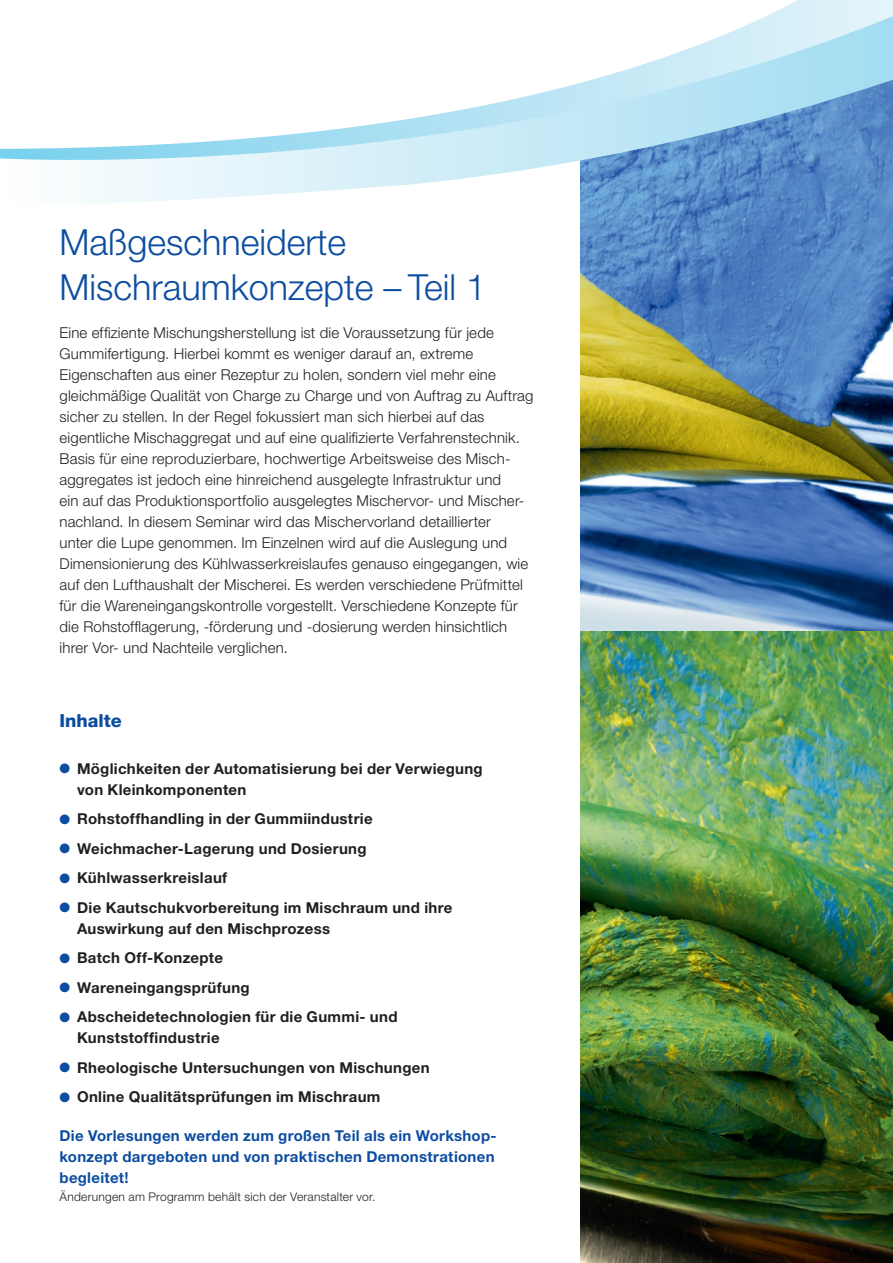
<style>
.page{position:relative;width:893px;height:1263px;background:#fff}
.page>*{position:absolute;margin:0;border:0;box-sizing:border-box;transform-origin:0 0}
.t1{font:300 36px/45px "Helvetica Neue LT Pro";color:#0d4da1}
.t2{font:800 18px "Helvetica Neue LT Pro";color:#0d4da1}
.t3{font:300 15px/21px "Helvetica Neue LT Pro";letter-spacing:.01em;color:#231f20}
.t4{font:700 15px/21px "Helvetica Neue LT Pro";letter-spacing:.02em;color:#231f20}
.t5{font:700 15px/21px "Helvetica Neue LT Pro";letter-spacing:.02em;color:#0d4da1;text-align:justify}
.t6{font:300 12px "Helvetica Neue LT Pro";letter-spacing:.02em;color:#231f20}
.s1{color:#0d4da1}
</style>
<div class="page">
<img style="left:580px;top:208px;width:313px;height:1055px">
<svg style="left:767px;top:0;width:126px;height:16px;background:#e1f3fa"></svg>
<svg style="left:0;top:16px;width:893px;height:192px"></svg>
<h1 class="t1" style="left:60px;top:219px;width:428px">Maßgeschneiderte<br>Mischraumkonzepte – Teil 1</h1>
<p class="t3" style="left:60px;top:322px;width:475px">Eine effiziente Mischungsherstellung ist die Voraussetzung für jede Gummifertigung. Hierbei kommt es weniger darauf an, extreme Eigenschaften aus einer Rezeptur zu holen, sondern viel mehr eine gleichmäßige Qualität von Charge zu Charge und von Auftrag zu Auftrag sicher zu stellen. In der Regel fokussiert man sich hierbei auf das eigentliche Mischaggregat und auf eine qualifizierte Verfahrenstechnik.<br>Basis für eine reproduzierbare, hochwertige Arbeitsweise des Misch&shy;aggregates ist jedoch eine hinreichend ausgelegte Infrastruktur und<br>ein auf das Produktionsportfolio ausgelegtes Mischervor- und Mischer&shy;nachland. In diesem Seminar wird das Mischervorland detaillierter<br>unter die Lupe genommen. Im Einzelnen wird auf die Auslegung und Dimensionierung des Kühlwasserkreislaufes genauso eingegangen, wie auf den Lufthaushalt der Mischerei. Es werden verschiedene Prüfmittel für die Wareneingangskontrolle vorgestellt. Verschiedene Konzepte für die Rohstofflagerung, -förderung und -dosierung werden hinsichtlich ihrer Vor- und Nachteile verglichen.</p>
<p class="t2" style="left:60px;top:710px;width:64px">Inhalte</p>
<p class="t4" style="left:77px;top:758px;width:407px;text-indent:-18px"><span class="s1">●</span> Möglichkeiten der Automatisierung bei der Verwiegung von Kleinkomponenten</p>
<p class="t4" style="left:60px;top:808px;width:315px"><span class="s1">●</span> Rohstoffhandling in der Gummiindustrie</p>
<p class="t4" style="left:60px;top:838px;width:309px"><span class="s1">●</span> Weichmacher-Lagerung und Dosierung</p>
<p class="t4" style="left:60px;top:867px;width:169px"><span class="s1">●</span> Kühlwasserkreislauf</p>
<p class="t4" style="left:77px;top:897px;width:377px;text-indent:-18px"><span class="s1">●</span> Die Kautschukvorbereitung im Mischraum und ihre<br>Auswirkung auf den Mischprozess</p>
<p class="t4" style="left:60px;top:947px;width:165px"><span class="s1">●</span> Batch Off-Konzepte</p>
<p class="t4" style="left:60px;top:977px;width:192px"><span class="s1">●</span> Wareneingangsprüfung</p>
<p class="t4" style="left:77px;top:1006px;width:322px;text-indent:-18px"><span class="s1">●</span> Abscheidetechnologien für die Gummi- und<br>Kunststoffindustrie</p>
<p class="t4" style="left:60px;top:1057px;width:372px"><span class="s1">●</span> Rheologische Untersuchungen von Mischungen</p>
<p class="t4" style="left:60px;top:1086px;width:322px"><span class="s1">●</span> Online Qualitätsprüfungen im Mischraum</p>
<p class="t5" style="left:60px;top:1125px;width:437px">Die Vorlesungen werden zum großen Teil als ein Workshop&shy;konzept dargeboten und von praktischen Demonstrationen begleitet!</p>
<p class="t6" style="left:60px;top:1190px;width:317px">Änderungen am Programm behält sich der Veranstalter vor.</p>
</div>
